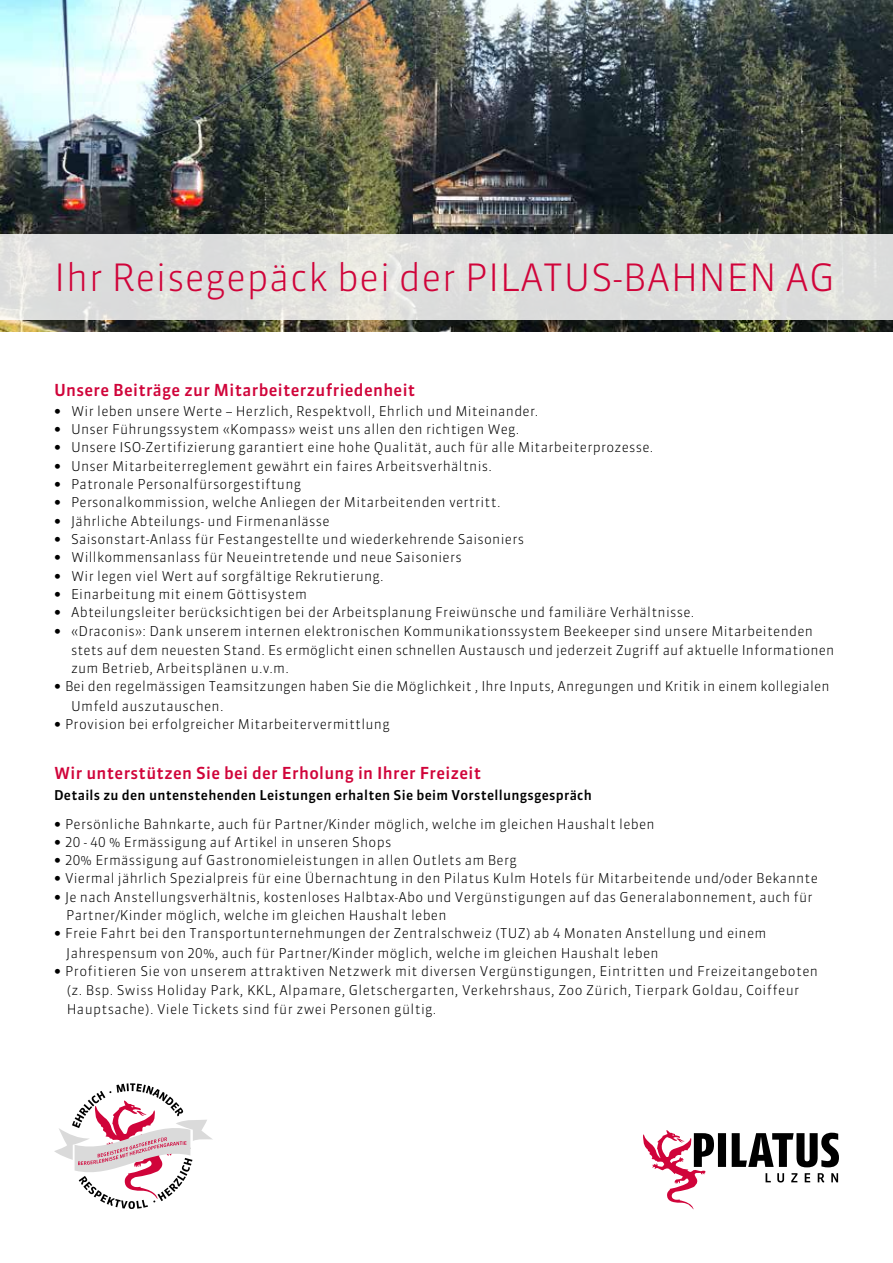
<style>
.page{position:relative;width:893px;height:1263px;background:#fff}
.page>*{position:absolute;margin:0;border:0;box-sizing:border-box;transform-origin:0 0}
.t1{font:300 37.5px "Sanuk LF";letter-spacing:.01em;color:#d0043a}
.t2{font:500 16.5px "Sanuk LF";letter-spacing:.02em;color:#d0043a}
.t3{font:300 13.5px/28px "Sanuk LF";letter-spacing:.02em;color:#000}
.s1{font-family:"Museo 500";font-weight:400}
.s2{font-weight:500}
</style>
<div class="page">
<img style="left:0;top:0;width:893px;height:332px">
<svg style="left:643px;top:1130px;width:196px;height:79px"></svg>
<div style="left:0;top:235px;width:893px;height:85px;background:linear-gradient(to right,#e0e1df,#dfdfdd)"></div>
<svg style="left:54px;top:1083px;width:159px;height:126px"></svg>
<h1 class="t1" style="left:54px;top:254px;width:783px">Ihr Reisegepäck bei der PILATUS-BAHNEN AG</h1>
<p class="t2" style="left:54px;top:379px;width:363px">Unsere Beiträge zur Mitarbeiterzufriedenheit</p>
<p class="t3" style="left:54px;top:397px;width:486px"><span class="s1">∞</span> Wir leben unsere Werte – Herzlich, Respektvoll, Ehrlich und Miteinander.</p>
<p class="t3" style="left:54px;top:415px;width:467px"><span class="s1">∞</span> Unser Führungssystem «Kompass» weist uns allen den richtigen Weg.</p>
<p class="t3" style="left:54px;top:434px;width:601px"><span class="s1">∞</span> Unsere ISO-Zertifizierung garantiert eine hohe Qualität, auch für alle Mitarbeiterprozesse.</p>
<p class="t3" style="left:54px;top:452px;width:439px"><span class="s1">∞</span> Unser Mitarbeiterreglement gewährt ein faires Arbeitsverhältnis.</p>
<p class="t3" style="left:54px;top:470px;width:249px"><span class="s1">∞</span> Patronale Personalfürsorgestiftung</p>
<p class="t3" style="left:54px;top:488px;width:448px"><span class="s1">∞</span> Personalkommission, welche Anliegen der Mitarbeitenden vertritt.</p>
<p class="t3" style="left:54px;top:507px;width:277px"><span class="s1">∞</span> Jährliche Abteilungs- und Firmenanlässe</p>
<p class="t3" style="left:54px;top:525px;width:472px"><span class="s1">∞</span> Saisonstart-Anlass für Festangestellte und wiederkehrende Saisoniers</p>
<p class="t3" style="left:54px;top:543px;width:409px"><span class="s1">∞</span> Willkommensanlass für Neueintretende und neue Saisoniers</p>
<p class="t3" style="left:54px;top:562px;width:331px"><span class="s1">∞</span> Wir legen viel Wert auf sorgfältige Rekrutierung.</p>
<p class="t3" style="left:54px;top:580px;width:255px"><span class="s1">∞</span> Einarbeitung mit einem Göttisystem</p>
<p class="t3" style="left:54px;top:598px;width:642px"><span class="s1">∞</span> Abteilungsleiter berücksichtigen bei der Arbeitsplanung Freiwünsche und familiäre Verhältnisse.</p>
<p class="t3" style="left:54px;top:617px;width:761px"><span class="s1">∞</span> «Draconis»: Dank unserem internen elektronischen Kommunikationssystem Beekeeper sind unsere Mitarbeitenden</p>
<p class="t3" style="left:71px;top:636px;width:765px">stets auf dem neuesten Stand. Es ermöglicht einen schnellen Austausch und jederzeit Zugriff auf aktuelle Informationen</p>
<p class="t3" style="left:71px;top:654px;width:219px">zum Betrieb, Arbeitsplänen u.v.m.</p>
<p class="t3" style="left:54px;top:672px;width:777px"><span class="s1">∞</span> Bei den regelmässigen Teamsitzungen haben Sie die Möglichkeit , Ihre Inputs, Anregungen und Kritik in einem kollegialen</p>
<p class="t3" style="left:71px;top:692px;width:154px">Umfeld auszutauschen.</p>
<p class="t3" style="left:54px;top:710px;width:337px"><span class="s1">∞</span> Provision bei erfolgreicher Mitarbeitervermittlung</p>
<p class="t2" style="left:54px;top:763px;width:429px">Wir unterstützen Sie bei der Erholung in Ihrer Freizeit</p>
<p class="t3" style="left:54px;top:781px;width:602px"><span class="s2">Details zu den untenstehenden Leistungen erhalten Sie beim Vorstellungsgespräch<br></span><span class="s1">∞</span> Persönliche Bahnkarte, auch für Partner/Kinder möglich, welche im gleichen Haushalt leben</p>
<p class="t3" style="left:54px;top:828px;width:339px"><span class="s1">∞</span> 20 - 40 % Ermässigung auf Artikel in unseren Shops</p>
<p class="t3" style="left:54px;top:846px;width:464px"><span class="s1">∞</span> 20% Ermässigung auf Gastronomieleistungen in allen Outlets am Berg</p>
<p class="t3" style="left:54px;top:864px;width:765px"><span class="s1">∞</span> Viermal jährlich Spezialpreis für eine Übernachtung in den Pilatus Kulm Hotels für Mitarbeitende und/oder Bekannte</p>
<p class="t3" style="left:54px;top:883px;width:760px"><span class="s1">∞</span> Je nach Anstellungsverhältnis, kostenloses Halbtax-Abo und Vergünstigungen auf das Generalabonnement, auch für</p>
<p class="t3" style="left:66px;top:901px;width:382px">Partner/Kinder möglich, welche im gleichen Haushalt leben</p>
<p class="t3" style="left:54px;top:919px;width:714px"><span class="s1">∞</span> Freie Fahrt bei den Transportunternehmungen der Zentralschweiz (TUZ) ab 4 Monaten Anstellung und einem</p>
<p class="t3" style="left:66px;top:939px;width:594px">Jahrespensum von 20%, auch für Partner/Kinder möglich, welche im gleichen Haushalt leben</p>
<p class="t3" style="left:54px;top:957px;width:766px"><span class="s1">∞</span> Profitieren Sie von unserem attraktiven Netzwerk mit diversen Vergünstigungen, Eintritten und Freizeitangeboten</p>
<p class="t3" style="left:67px;top:976px;width:734px">(z. Bsp. Swiss Holiday Park, KKL, Alpamare, Gletschergarten, Verkehrshaus, Zoo Zürich, Tierpark Goldau, Coiffeur</p>
<p class="t3" style="left:67px;top:995px;width:371px">Hauptsache). Viele Tickets sind für zwei Personen gültig.</p>
</div>
